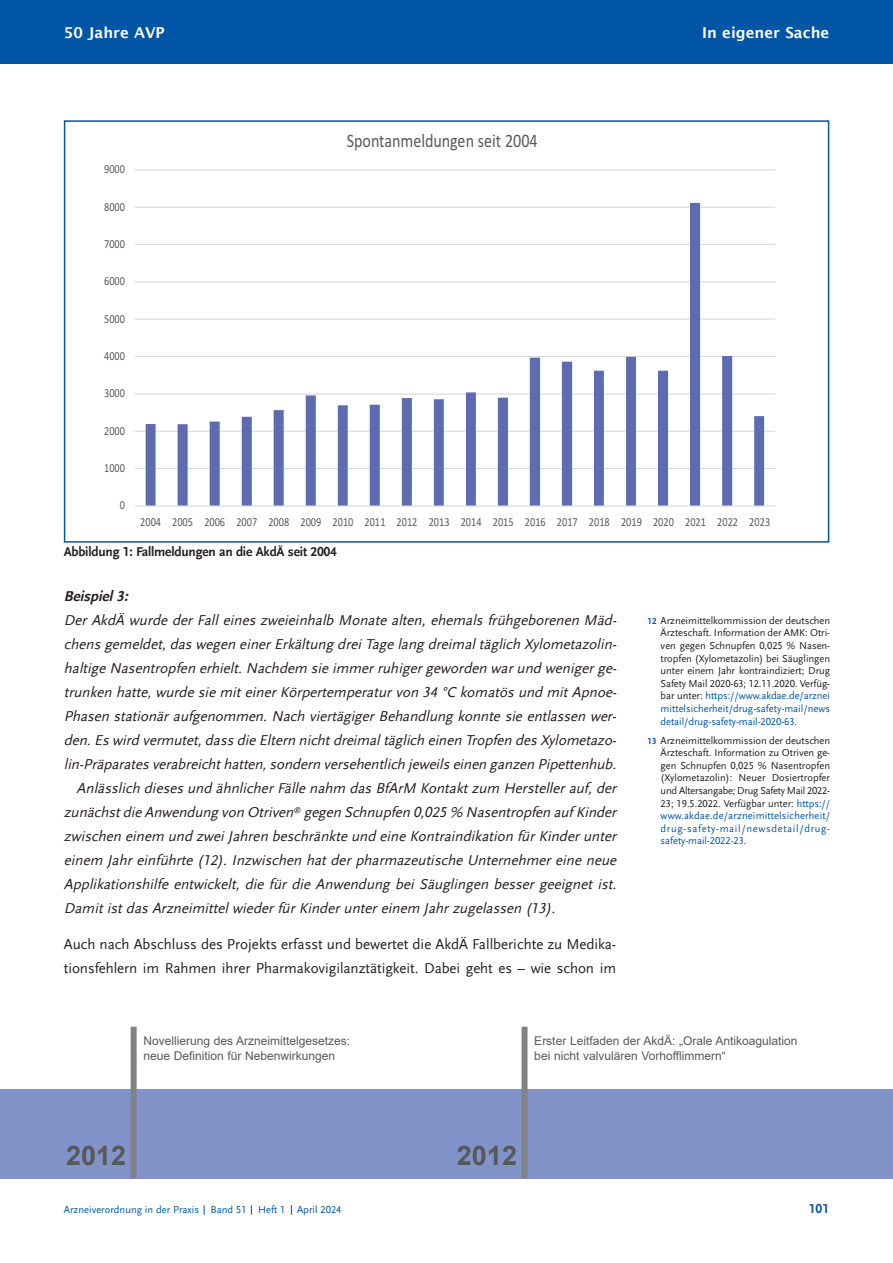
<style>
.page{position:relative;width:893px;height:1263px;background:#fff}
.page>*{position:absolute;margin:0;border:0;box-sizing:border-box;transform-origin:0 0}
.t1{font:700 27px "Arial";color:#57585a}
.t2{font:19.2px "Calibri";letter-spacing:-.005em;color:#595959;scale:.84 1}
.t3{font:italic 15px/24px "Scala Sans LF";color:#231f20;text-align:justify}
.t4{font:15px/24px "Scala Sans LF";letter-spacing:-.005em;color:#231f20}
.t5{font:600 15px "Lucida Sans";color:#fff}
.t6{font:italic 700 15px "Scala Sans LF";color:#231f20}
.t7{font:700 13.5px "Scala Sans LF";letter-spacing:-.015em;color:#231f20}
.t8{font:700 13.5px "Scala Sans LF";color:#0155a5}
.t9{font:12.3px "Calibri";color:#595959;scale:.84 1}
.t10{font:12px "Arial";color:#57585a}
.t11{font:10.5px/12.6px "Scala Sans LF";color:#231f20;text-align:justify}
.t12{font:10.5px "Scala Sans LF";color:#0155a5}
.s1{font-weight:700;font-size:9px;color:#0155a5}
.s2{color:#0155a5}
</style>
<div class="page">
<div style="left:0;top:1089px;width:893px;height:89px;background:#8193c9"></div>
<div style="left:0;top:0;width:893px;height:64px;background:#0155a5"></div>
<svg style="left:134px;top:169px;width:641px;height:338px"></svg>
<div style="left:64px;top:120px;width:765px;height:423px;border:2px solid #0155a5"></div>
<div style="left:131px;top:1027px;width:6px;height:151px;background:#808285"></div>
<div style="left:521px;top:1027px;width:6px;height:151px;background:#808285"></div>
<p class="t5" style="left:64px;top:24px;width:102px">50 Jahre AVP</p>
<p class="t9" style="left:104px;top:165px;width:26px">9000</p>
<p class="t9" style="left:104px;top:202px;width:26px">8000</p>
<p class="t9" style="left:104px;top:240px;width:26px">7000</p>
<p class="t9" style="left:104px;top:277px;width:26px">6000</p>
<p class="t9" style="left:104px;top:314px;width:26px">5000</p>
<p class="t9" style="left:104px;top:352px;width:26px">4000</p>
<p class="t9" style="left:104px;top:389px;width:26px">3000</p>
<p class="t9" style="left:104px;top:426px;width:26px">2000</p>
<p class="t9" style="left:104px;top:464px;width:26px">1000</p>
<p class="t9" style="left:120px;top:501px;width:8px">0</p>
<p class="t2" style="left:347px;top:134px;width:229px">Spontanmeldungen seit 2004</p>
<p class="t5" style="left:702px;top:24px;width:129px">In eigener Sache</p>
<p class="t9" style="left:140px;top:517px;width:751px">2004 2005 2006 2007 2008 2009 2010 2011 2012 2013 2014 2015 2016 2017 2018 2019 2020 2021 2022 2023</p>
<p class="t7" style="left:64px;top:545px;width:275px">Abbildung 1: Fallmeldungen an die AkdÄ seit 2004</p>
<p class="t6" style="left:64px;top:589px;width:69px">Beispiel3:</p>
<p class="t3" style="left:64px;top:609px;width:557px">Der AkdÄ wurde der Fall eines zweieinhalb Monate alten, ehemals frühgeborenen Mäd - chens gemeldet,das wegen einerErkältung dreiTage lang dreimaltäglich Xylometazolin&shy;haltige Nasentropfen erhielt.Nachdem sie immerruhigergeworden warund wenigerge - trun ken hatte,wurde sie miteinerKörpertemperaturvon 34 °C komatös und mitApnoe-Phasen stationär aufgenommen. Nach viertägiger Behandlung konnte sie entlassen wer&shy;den.Es wird vermutet,dass die Eltern nichtdreimaltäglich einen Tropfen des Xylometa zo - lin-Präparates verabreichthatten,sondern versehentlich jeweils einen ganzen Pipetten hub.</p>
<p class="t3" style="left:64px;top:777px;width:557px;text-indent:13px">Anlässlich dieses und ähnlicherFälle nahm das BfArM Kontaktzum Herstellerauf,der zunächstdie Anwendung von Otriven<sup>®</sup> gegen Schnupfen 0,025 % Nasentropfen auf Kinder zwischen einem und zweiJahren beschränkte und eine Kontraindikation fürKinderunter einem Jahr einführte (12). Inzwischen hat der pharmazeutische Unternehmer eine neue Applikationshilfe entwickelt, die für die Anwendung bei Säuglingen besser geeignet ist.<br>Damitistdas ArzneimittelwiederfürKinderuntereinem Jahrzugelassen (13).</p>
<p class="t4" style="left:64px;top:933px;width:554px">Auch nach Abschluss des Projekts erfasst und bewertet die AkdÄ Fallberichte zu Medika - tionsfehlern im Rahmen ihrer Pharmakovigilanztätigkeit. Dabei geht es – wie schon im</p>
<p class="t11" style="left:661px;top:614px;width:171px;text-indent:-13px"><span class="s1">12</span> Arzneimittelkommission der deutschen Ärzteschaft. Information der AMK: Otri&shy;ven gegen Schnupfen 0,025 % Nasen&shy;tropfen (Xylometazolin) bei Säuglingen unter einem Jahr kontraindiziert; Drug Safety Mail 2020-63; 12.11.2020. Verfüg&shy;bar unter: <span class="s2">https://www.akdae.de/arznei mittelsicherheit/drug-safety-mail/news detail/drug-safety-mail-2020-63</span>.</p>
<p class="t11" style="left:661px;top:734px;width:171px;text-indent:-13px"><span class="s1">13</span> Arzneimittelkommission der deutschen Ärzteschaft. Information zu Otriven ge&shy;gen Schnupfen 0,025 % Nasentropfen (Xylometazolin): Neuer Dosiertropfer und Altersangabe; Drug Safety Mail 2022- 23; 19.5.2022. Verfügbar unter: <span class="s2">https:// www.akdae.de/arzneimittelsicherheit/ drug-safety-mail/newsdetail/drug&shy;safety-mail-2022-23</span>.</p>
<p class="t10" style="left:143px;top:1034px;width:208px">Novellierung des Arzneimittelgesetzes:</p>
<p class="t10" style="left:143px;top:1049px;width:193px">neue Definition für Nebenwirkungen</p>
<p class="t10" style="left:534px;top:1034px;width:265px">Erster Leitfaden der AkdÄ: „Orale Antikoagulation</p>
<p class="t10" style="left:534px;top:1049px;width:193px">bei nicht valvulären Vorhofflimmern“</p>
<p class="t1" style="left:66px;top:1141px;width:62px">2012</p>
<p class="t1" style="left:457px;top:1141px;width:62px">2012</p>
<p class="t12" style="left:64px;top:1204px;width:279px">Arzneiverordnung in der Praxis Band 51 Heft 1 April 2024</p>
<p class="t8" style="left:809px;top:1202px;width:22px">101</p>
</div>
